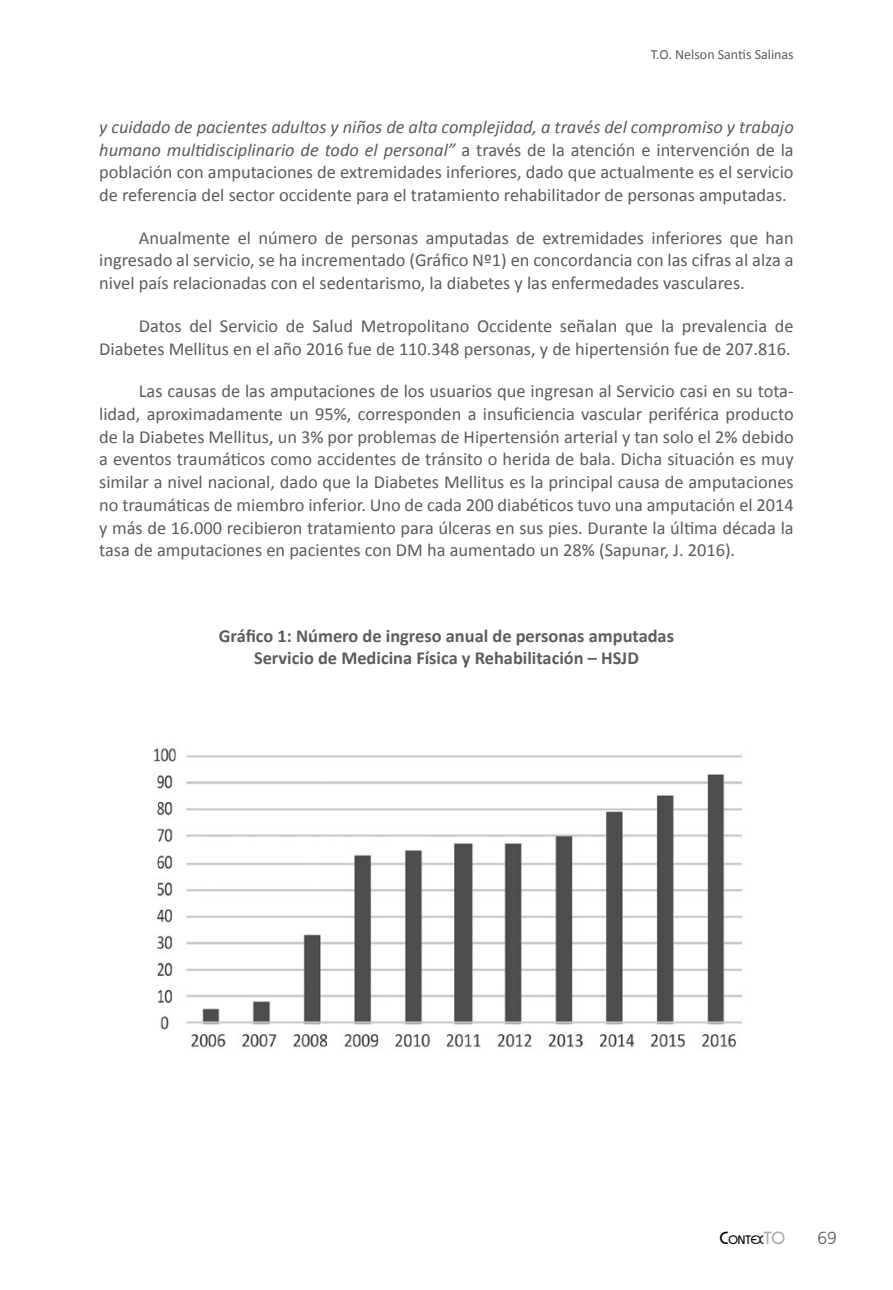
<style>
.page{position:relative;width:893px;height:1290px;background:#fff}
.page>*{position:absolute;margin:0;border:0;box-sizing:border-box;transform-origin:0 0}
.t1{font:18.38px/22.8px "Calibri";color:#585e5c;text-align:justify}
.t2{font:700 18.38px/22.8px "Calibri";color:#585e5c;text-align:center}
.t3{font:300 17.5px "Frutiger LT";color:#585e5c}
.t4{font:14px "Calibri";color:#585e5c}
.t5{font:12.25px "Bahamas Plain";color:#000}
.s1{font-style:italic}
.s2{font-size:17.5px}
.s3{font-size:17.5px;color:#a9afb0}
</style>
<div class="page">
<img style="left:153px;top:748px;width:589px;height:300px">
<p class="t4" style="left:651px;top:45px;width:145px">T.O. Nelson Santis Salinas</p>
<p class="t1" style="left:99px;top:115px;width:696px"><span class="s1">y cuidado de pacientes adultos y niños de alta complejidad, a través del compromiso y trabajo humano multidisciplinario de todo el personal”</span> a través de la atención e intervención de la población con amputaciones de extremidades inferiores, dado que actualmente es el servicio de referencia del sector occidente para el tratamiento rehabilitador de personas amputadas.</p>
<p class="t1" style="left:99px;top:226px;width:696px;text-indent:40px">Anualmente el número de personas amputadas de extremidades inferiores que han ingresado al servicio, se ha incrementado (Gráfico Nº1) en concordancia con las cifras al alza a nivel país relacionadas con el sedentarismo, la diabetes y las enfermedades vasculares.</p>
<p class="t1" style="left:99px;top:314px;width:696px;text-align:right">Datos del Servicio de Salud Metropolitano Occidente señalan que la prevalencia de<br>Diabetes Mellitus en el año 2016 fue de 110.348 personas, y de hipertensión fue de 207.816.</p>
<p class="t1" style="left:99px;top:380px;width:696px;text-indent:40px">Las causas de las amputaciones de los usuarios que ingresan al Servicio casi en su tota&shy;lidad, aproximadamente un 95%, corresponden a insuficiencia vascular periférica producto de la Diabetes Mellitus, un 3% por problemas de Hipertensión arterial y tan solo el 2% debido a eventos traumáticos como accidentes de tránsito o herida de bala. Dicha situación es muy similar a nivel nacional, dado que la Diabetes Mellitus es la principal causa de amputaciones no traumáticas de miembro inferior. Uno de cada 200 diabéticos tuvo una amputación el 2014 y más de 16.000 recibieron tratamiento para úlceras en sus pies. Durante la última década la tasa de amputaciones en pacientes con DM ha aumentado un 28% (Sapunar, J. 2016).</p>
<p class="t2" style="left:219px;top:624px;width:457px">Gráfico 1: Número de ingreso anual de personas amputadas<br>Servicio de Medicina Física y Rehabilitación – HSJD</p>
<p class="t5" style="left:720px;top:1233px;width:56px"><span class="s2">C</span>ONTEX<span class="s3">TO</span></p>
<p class="t3" style="left:817px;top:1228px;width:21px">69</p>
</div>
